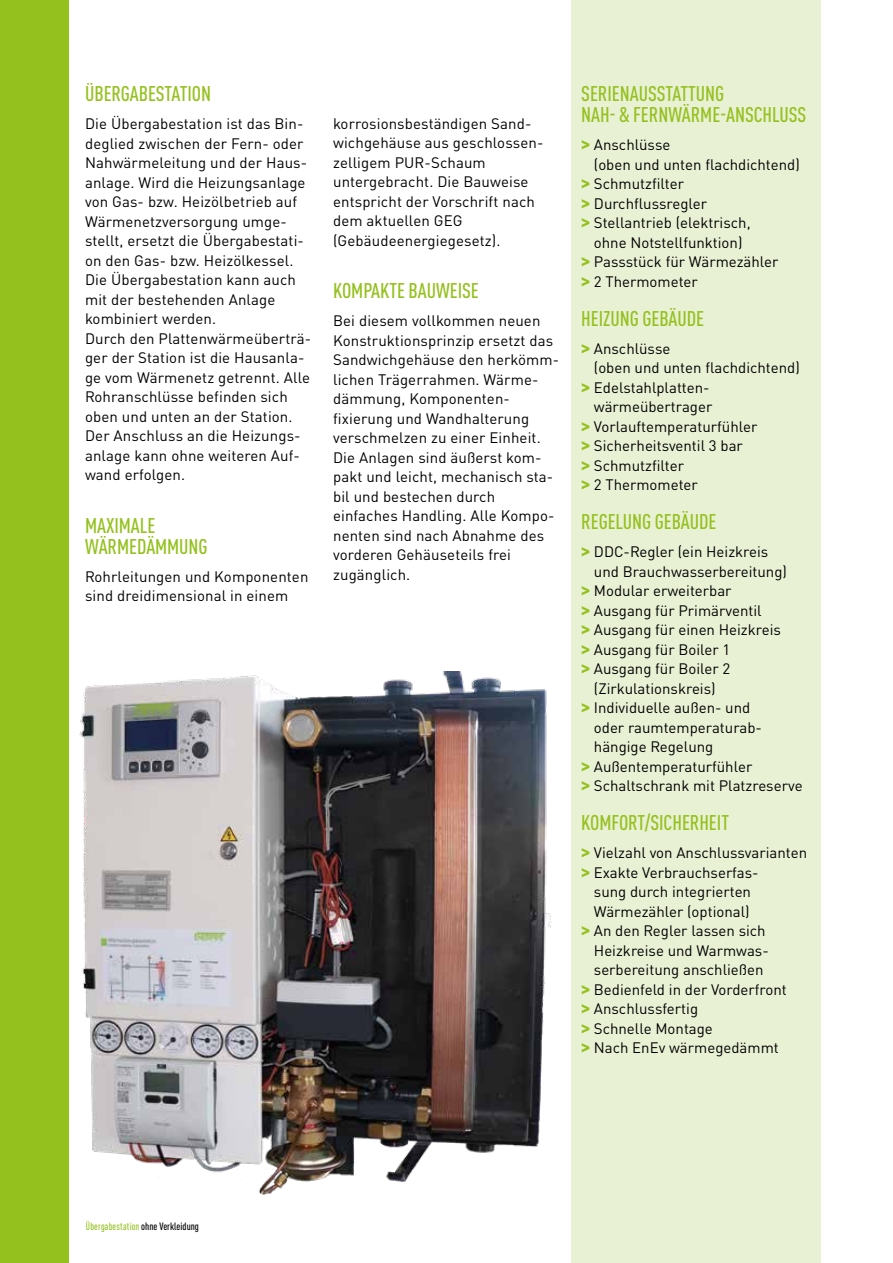
<style>
.page{position:relative;width:893px;height:1263px;background:#fff}
.page>*{position:absolute;margin:0;border:0;box-sizing:border-box;transform-origin:0 0}
.t1{font:500 condensed 21px/21px "DINOT";letter-spacing:-.005em;color:#95c11f}
.t2{font:15px/19.5px "DINOT";letter-spacing:.005em;color:#000}
.t3{font:500 condensed 10.5px "DINOT";letter-spacing:.015em;color:#95c11f;scale:.92 1}
.s1{font-family:"Arial";font-weight:900;color:#95c11f}
.s2{color:#000}
</style>
<div class="page">
<img style="left:68px;top:671px;width:483px;height:524px">
<div style="left:572px;top:0;width:249px;height:1263px;background:#e9f1d4"></div>
<div style="left:0;top:0;width:68px;height:1263px;background:#95c11f"></div>
<h1 class="t1" style="left:85px;top:82px;width:127px">ÜBERGABESTATION</h1>
<p class="t2" style="left:85px;top:113px;width:228px">Die Übergabestation ist das Bin&shy;deglied zwischen der Fern- oder<br>Nahwärmeleitung und der Haus&shy;anlage. Wird die Heizungsanlage von Gas- bzw. Heizölbetrieb auf<br>Wärmenetzversorgung umge&shy;stellt, ersetzt die Übergabestati&shy;on den Gas- bzw. Heizölkessel.<br>Die Übergabestation kann auch mit der bestehenden Anlage kombiniert werden.<br>Durch den Plattenwärmeüberträ&shy;ger der Station ist die Hausanla&shy;ge vom Wärmenetz getrennt. Alle<br>Rohranschlüsse befinden sich oben und unten an der Station.<br>Der Anschluss an die Heizungs&shy;anlage kann ohne weiteren Auf&shy;wand erfolgen.</p>
<h1 class="t1" style="left:85px;top:513px;width:124px">MAXIMALE<br>WÄRMEDÄMMUNG</h1>
<p class="t2" style="left:85px;top:565px;width:225px">Rohrleitungen und Komponenten sind dreidimensional in einem</p>
<p class="t2" style="left:333px;top:112px;width:212px">korrosionsbeständigen Sand&shy;wichgehäuse aus geschlossen&shy;zelligem PUR-Schaum untergebracht. Die Bauweise entspricht der Vorschrift nach dem aktuellen GEG (Gebäudeenergiegesetz).</p>
<h1 class="t1" style="left:333px;top:279px;width:147px">KOMPAKTE BAUWEISE</h1>
<p class="t2" style="left:333px;top:310px;width:228px">Bei diesem vollkommen neuen<br>Konstruktionsprinzip ersetzt das<br>Sandwichgehäuse den herkömm&shy;lichen Trägerrahmen. Wärme&shy;dämmung, Komponenten-‑ fixierung und Wandhalterung verschmelzen zu einer Einheit.<br>Die Anlagen sind äußerst kom&shy;pakt und leicht, mechanisch sta&shy;bil und bestechen durch einfaches Handling. Alle Kompo&shy;nenten sind nach Abnahme des vorderen Gehäuseteils frei zugänglich.</p>
<h1 class="t1" style="left:581px;top:82px;width:226px">SERIENAUSSTATTUNG<br>NAH- &amp; FERNWÄRME-ANSCHLUSS</h1>
<p class="t2" style="left:581px;top:134px;width:91px"><span class="s1">&gt;</span> Anschlüsse</p>
<p class="t2" style="left:594px;top:153px;width:207px">(oben und unten flachdichtend)</p>
<p class="t2" style="left:581px;top:173px;width:104px"><span class="s1">&gt;</span> Schmutzfilter</p>
<p class="t2" style="left:581px;top:192px;width:127px"><span class="s1">&gt;</span> Durchflussregler</p>
<p class="t2" style="left:581px;top:212px;width:171px"><span class="s1">&gt;</span> Stellantrieb (elektrisch,</p>
<p class="t2" style="left:594px;top:231px;width:150px">ohne Notstellfunktion)</p>
<p class="t2" style="left:581px;top:251px;width:199px"><span class="s1">&gt;</span> Passstück für Wärmezähler</p>
<p class="t2" style="left:581px;top:270px;width:118px"><span class="s1">&gt;</span> 2 Thermometer</p>
<h1 class="t1" style="left:581px;top:306px;width:124px">HEIZUNG GEBÄUDE</h1>
<p class="t2" style="left:581px;top:337px;width:91px"><span class="s1">&gt;</span> Anschlüsse</p>
<p class="t2" style="left:594px;top:357px;width:207px">(oben und unten flachdichtend)</p>
<p class="t2" style="left:581px;top:376px;width:130px"><span class="s1">&gt;</span> Edelstahlplatten-</p>
<p class="t2" style="left:594px;top:396px;width:120px">wärmeübertrager</p>
<p class="t2" style="left:581px;top:415px;width:178px"><span class="s1">&gt;</span> Vorlauftemperaturfühler</p>
<p class="t2" style="left:581px;top:435px;width:163px"><span class="s1">&gt;</span> Sicherheitsventil 3 bar</p>
<p class="t2" style="left:581px;top:454px;width:104px"><span class="s1">&gt;</span> Schmutzfilter</p>
<p class="t2" style="left:581px;top:474px;width:118px"><span class="s1">&gt;</span> 2 Thermometer</p>
<h1 class="t1" style="left:581px;top:510px;width:137px">REGELUNG GEBÄUDE</h1>
<p class="t2" style="left:581px;top:541px;width:189px"><span class="s1">&gt;</span> DDC-Regler (ein Heizkreis</p>
<p class="t2" style="left:594px;top:560px;width:195px">und Brauchwasserbereitung)</p>
<p class="t2" style="left:581px;top:580px;width:152px"><span class="s1">&gt;</span> Modular erweiterbar</p>
<p class="t2" style="left:581px;top:599px;width:182px"><span class="s1">&gt;</span> Ausgang für Primärventil</p>
<p class="t2" style="left:581px;top:619px;width:201px"><span class="s1">&gt;</span> Ausgang für einen Heizkreis</p>
<p class="t2" style="left:581px;top:638px;width:151px"><span class="s1">&gt;</span> Ausgang für Boiler 1</p>
<p class="t2" style="left:581px;top:658px;width:151px"><span class="s1">&gt;</span> Ausgang für Boiler 2</p>
<p class="t2" style="left:594px;top:677px;width:123px">(Zirkulationskreis)</p>
<p class="t2" style="left:581px;top:697px;width:171px"><span class="s1">&gt;</span> Individuelle außen- und</p>
<p class="t2" style="left:594px;top:716px;width:170px">oder raumtemperaturab-</p>
<p class="t2" style="left:594px;top:736px;width:121px">hängige Regelung</p>
<p class="t2" style="left:581px;top:755px;width:173px"><span class="s1">&gt;</span> Außentemperaturfühler</p>
<p class="t2" style="left:581px;top:775px;width:223px"><span class="s1">&gt;</span> Schaltschrank mit Platzreserve</p>
<h1 class="t1" style="left:581px;top:811px;width:149px">KOMFORT/SICHERHEIT</h1>
<p class="t2" style="left:581px;top:842px;width:227px"><span class="s1">&gt;</span> Vielzahl von Anschlussvarianten</p>
<p class="t2" style="left:581px;top:861px;width:179px"><span class="s1">&gt;</span> Exakte Verbrauchserfas-</p>
<p class="t2" style="left:594px;top:881px;width:159px">sung durch integrierten</p>
<p class="t2" style="left:594px;top:900px;width:157px">Wärmezähler (optional)</p>
<p class="t2" style="left:581px;top:920px;width:186px"><span class="s1">&gt;</span> An den Regler lassen sich</p>
<p class="t2" style="left:594px;top:939px;width:176px">Heizkreise und Warmwas-</p>
<p class="t2" style="left:594px;top:959px;width:171px">serbereitung anschließen</p>
<p class="t2" style="left:581px;top:978px;width:207px"><span class="s1">&gt;</span> Bedienfeld in der Vorderfront</p>
<p class="t2" style="left:581px;top:998px;width:119px"><span class="s1">&gt;</span> Anschlussfertig</p>
<p class="t2" style="left:581px;top:1017px;width:133px"><span class="s1">&gt;</span> Schnelle Montage</p>
<p class="t2" style="left:581px;top:1037px;width:199px"><span class="s1">&gt;</span> Nach EnEv wärmegedämmt</p>
<p class="t3" style="left:86px;top:1218px;width:124px">Übergabestation <span class="s2">ohne Verkleidung</span></p>
</div>
